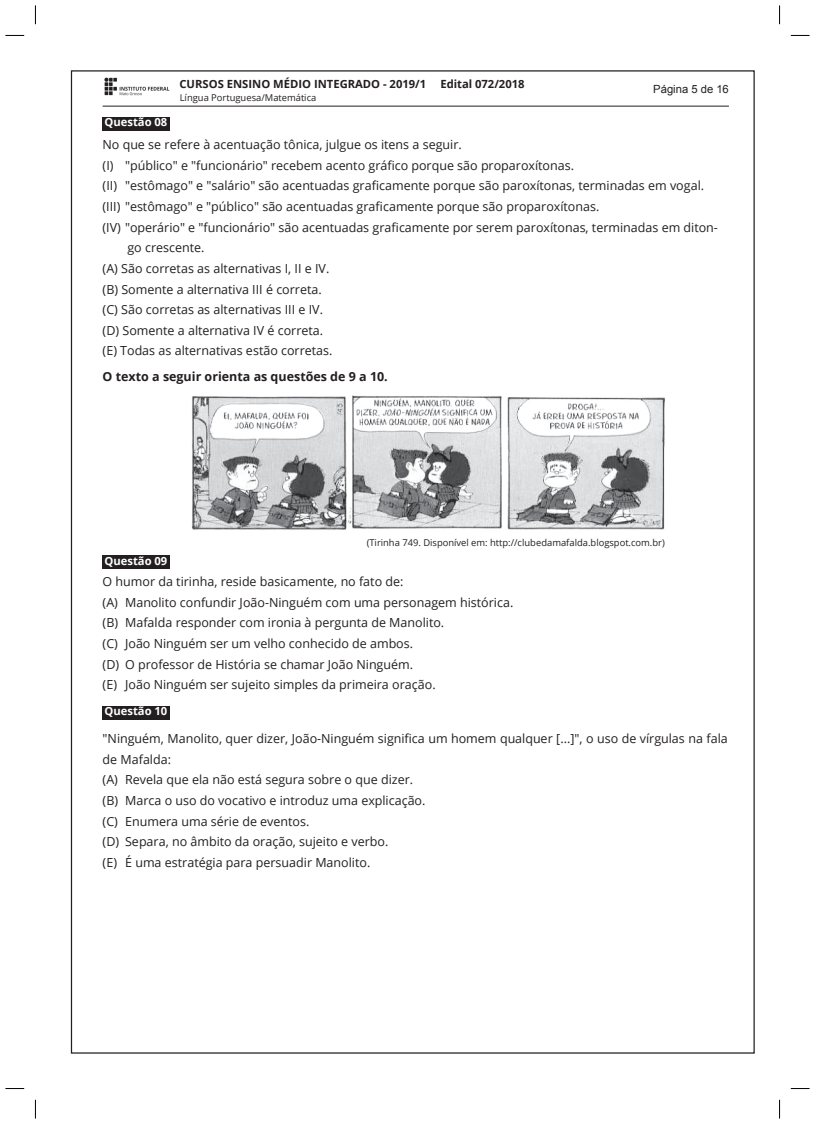
<style>
.page{position:relative;width:815px;height:1124px;background:#fff}
.page>*{position:absolute;margin:0;border:0;box-sizing:border-box;transform-origin:0 0}
.t1{font:12.5px/20.6px "Open Sans";color:#231f20}
.t2{font:700 12.5px "Open Sans";color:#231f20}
.t3{font:700 11.25px "Open Sans";letter-spacing:-.005em;color:#231f20}
.t4{font:700 11.25px "Open Sans";color:#fff}
.t5{font:11.25px "Arial";color:#231f20}
.t6{font:9.38px "Open Sans";color:#231f20}
</style>
<div class="page">
<hr style="left:103px;top:106px;width:626px;height:1px;background:#231f20">
<img style="left:104px;top:77px;width:66px;height:19px">
<div style="left:103px;top:117px;width:67px;height:14px;background:#231f20"></div>
<div style="left:103px;top:555px;width:67px;height:14px;background:#231f20"></div>
<div style="left:103px;top:705px;width:67px;height:14px;background:#231f20"></div>
<img style="left:192px;top:395px;width:473px;height:135px">
<svg style="left:5px;top:35px;width:19px;height:1px"></svg>
<svg style="left:791px;top:35px;width:19px;height:1px"></svg>
<svg style="left:5px;top:1088px;width:19px;height:1px"></svg>
<svg style="left:791px;top:1088px;width:19px;height:1px"></svg>
<svg style="left:35px;top:5px;width:1px;height:19px"></svg>
<svg style="left:35px;top:1099px;width:1px;height:19px"></svg>
<svg style="left:779px;top:5px;width:1px;height:19px"></svg>
<svg style="left:779px;top:1099px;width:1px;height:19px"></svg>
<p class="t4" style="left:104px;top:114px;width:64px">Questão 08</p>
<p class="t3" style="left:179px;top:76px;width:248px">CURSOS ENSINO MÉDIO INTEGRADO - 2019/1</p>
<p class="t3" style="left:441px;top:76px;width:85px">Edital 072/2018</p>
<p class="t6" style="left:180px;top:91px;width:138px">Língua Portuguesa/Matemática</p>
<p class="t5" style="left:653px;top:83px;width:77px">Página 5 de 16</p>
<p class="t1" style="left:103px;top:134px;width:361px">No que se refere à acentuação tônica, julgue os itens a seguir.</p>
<p class="t1" style="left:103px;top:154px;width:473px">(I) "público" e "funcionário" recebem acento gráfico porque são proparoxítonas.</p>
<p class="t1" style="left:103px;top:175px;width:603px">(II) "estômago" e "salário" são acentuadas graficamente porque são paroxítonas, terminadas em vogal.</p>
<p class="t1" style="left:103px;top:196px;width:498px">(III) "estômago" e "público" são acentuadas graficamente porque são proparoxítonas.</p>
<p class="t1" style="left:103px;top:216px;width:617px">(IV) "operário" e "funcionário" são acentuadas graficamente por serem paroxítonas, terminadas em diton-</p>
<p class="t1" style="left:127px;top:237px;width:79px">go crescente.</p>
<p class="t1" style="left:103px;top:258px;width:228px">(A) São corretas as alternativas I, II e IV.</p>
<p class="t1" style="left:103px;top:278px;width:221px">(B) Somente a alternativa III é correta.</p>
<p class="t1" style="left:103px;top:299px;width:222px">(C) São corretas as alternativas III e IV.</p>
<p class="t1" style="left:103px;top:319px;width:222px">(D) Somente a alternativa IV é correta.</p>
<p class="t1" style="left:103px;top:340px;width:231px">(E) Todas as alternativas estão corretas.</p>
<p class="t2" style="left:103px;top:368px;width:287px">O texto a seguir orienta as questões de 9 a 10.</p>
<p class="t6" style="left:367px;top:536px;width:300px">(Tirinha 749. Disponível em: http://clubedamafalda.blogspot.com.br)</p>
<p class="t1" style="left:103px;top:570px;width:412px">O humor da tirinha, reside basicamente, no fato de:<br>(A) Manolito confundir João-Ninguém com uma personagem histórica. (B) Mafalda responder com ironia à pergunta de Manolito.<br>(C) João Ninguém ser um velho conhecido de ambos.<br>(D) O professor de História se chamar João Ninguém.<br>(E) João Ninguém ser sujeito simples da primeira oração.</p>
<p class="t4" style="left:104px;top:553px;width:64px">Questão 09</p>
<p class="t4" style="left:104px;top:703px;width:64px">Questão 10</p>
<p class="t1" style="left:103px;top:727px;width:627px">"Ninguém, Manolito, quer dizer, João-Ninguém significa um homem qualquer [...]", o uso de vírgulas na fala de Mafalda:<br>(A) Revela que ela não está segura sobre o que dizer.<br>(B) Marca o uso do vocativo e introduz uma explicação.<br>(C) Enumera uma série de eventos.<br>(D) Separa, no âmbito da oração, sujeito e verbo.<br>(E) É uma estratégia para persuadir Manolito.</p>
</div>
